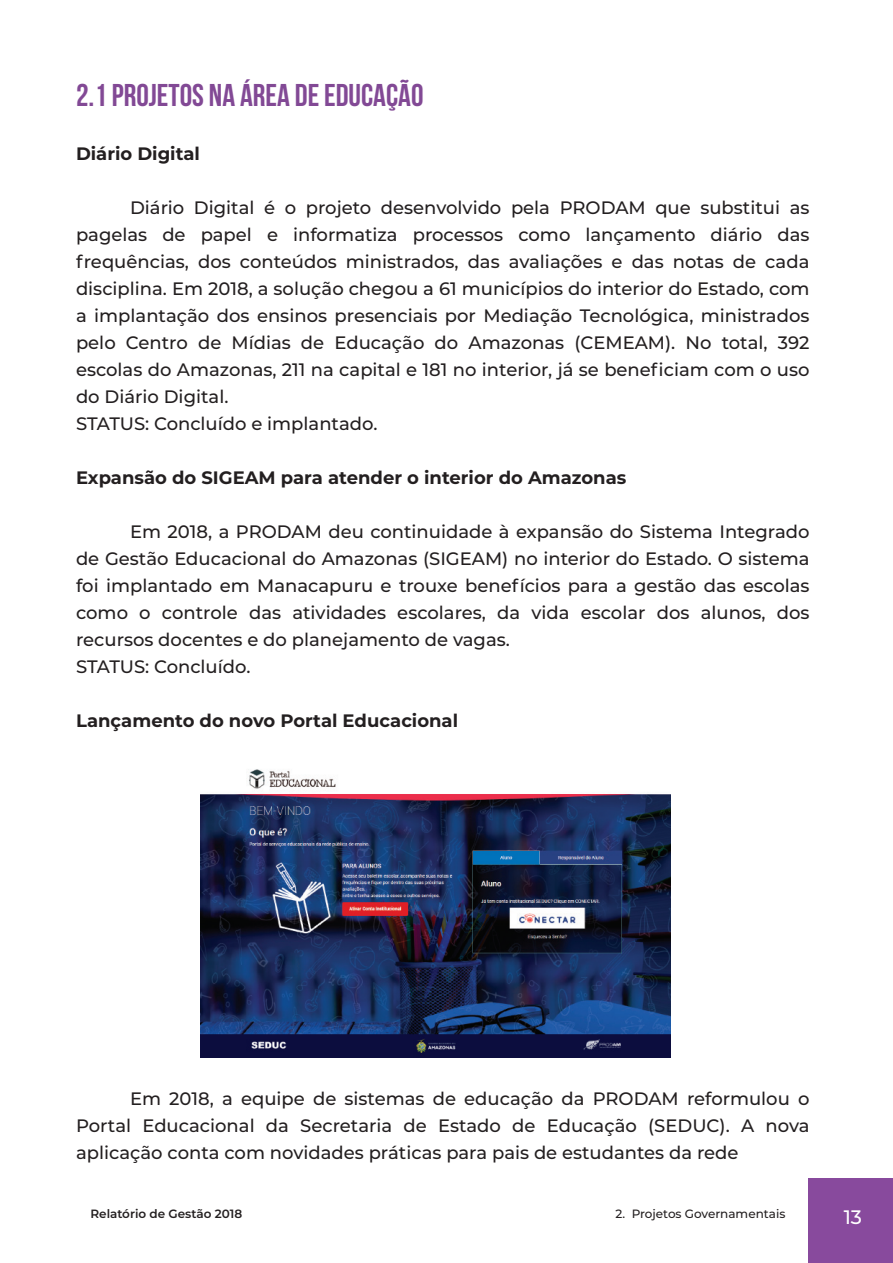
<style>
.page{position:relative;width:893px;height:1263px;background:#fff}
.page>*{position:absolute;margin:0;border:0;box-sizing:border-box;transform-origin:0 0}
.t1{font:700 31.5px "Bebas Neue";color:#824995}
.t2{font:500 19.5px "Montserrat";color:#fff}
.t3{font:500 18px/27px "Montserrat";color:#231f20}
.t4{font:700 18px "Montserrat";color:#231f20}
.t5{font:500 12px "Montserrat";color:#231f20}
.t6{font:600 12px "Montserrat";color:#231f20}
</style>
<div class="page">
<div style="left:809px;top:1178px;width:84px;height:85px;background:#884a9d"></div>
<img style="left:200px;top:769px;width:471px;height:289px">
<h1 class="t1" style="left:76px;top:78px;width:349px">2.1 PROJETOS NA ÁREA DE EDUCAÇÃO</h1>
<p class="t4" style="left:76px;top:141px;width:126px">Diário Digital</p>
<p class="t3" style="left:76px;top:193px;width:735px;text-indent:54px">Diário Digital é o projeto desenvolvido pela PRODAM que substitui as pagelas de papel e informatiza processos como lançamento diário das frequências, dos conteúdos ministrados, das avaliações e das notas de cada disciplina. Em 2018, a solução chegou a 61 municípios do interior do Estado, com a implantação dos ensinos presenciais por Mediação Tecnológica, ministrados pelo Centro de Mídias de Educação do Amazonas (CEMEAM). No total, 392 escolas do Amazonas, 211 na capital e 181 no interior, já se beneficiam com o uso do Diário Digital.<br>STATUS: Concluído e implantado.</p>
<p class="t4" style="left:76px;top:465px;width:552px">Expansão do SIGEAM para atender o interior do Amazonas</p>
<p class="t3" style="left:76px;top:517px;width:735px;text-indent:54px">Em 2018, a PRODAM deu continuidade à expansão do Sistema Integrado de Gestão Educacional do Amazonas (SIGEAM) no interior do Estado. O sistema foi implantado em Manacapuru e trouxe benefícios para a gestão das escolas como o controle das atividades escolares, da vida escolar dos alunos, dos recursos docentes e do planejamento de vagas.<br>STATUS: Concluído.</p>
<p class="t4" style="left:76px;top:708px;width:384px">Lançamento do novo Portal Educacional</p>
<p class="t3" style="left:76px;top:1084px;width:735px;text-align:justify;text-indent:54px">Em 2018, a equipe de sistemas de educação da PRODAM reformulou o Portal Educacional da Secretaria de Estado de Educação (SEDUC). A nova aplicação conta com novidades práticas para pais de estudantes da rede</p>
<p class="t6" style="left:90px;top:1205px;width:153px">Relatório de Gestão 2018</p>
<p class="t5" style="left:615px;top:1205px;width:171px">2. Projetos Governamentais</p>
<p class="t2" style="left:844px;top:1203px;width:20px">13</p>
</div>
